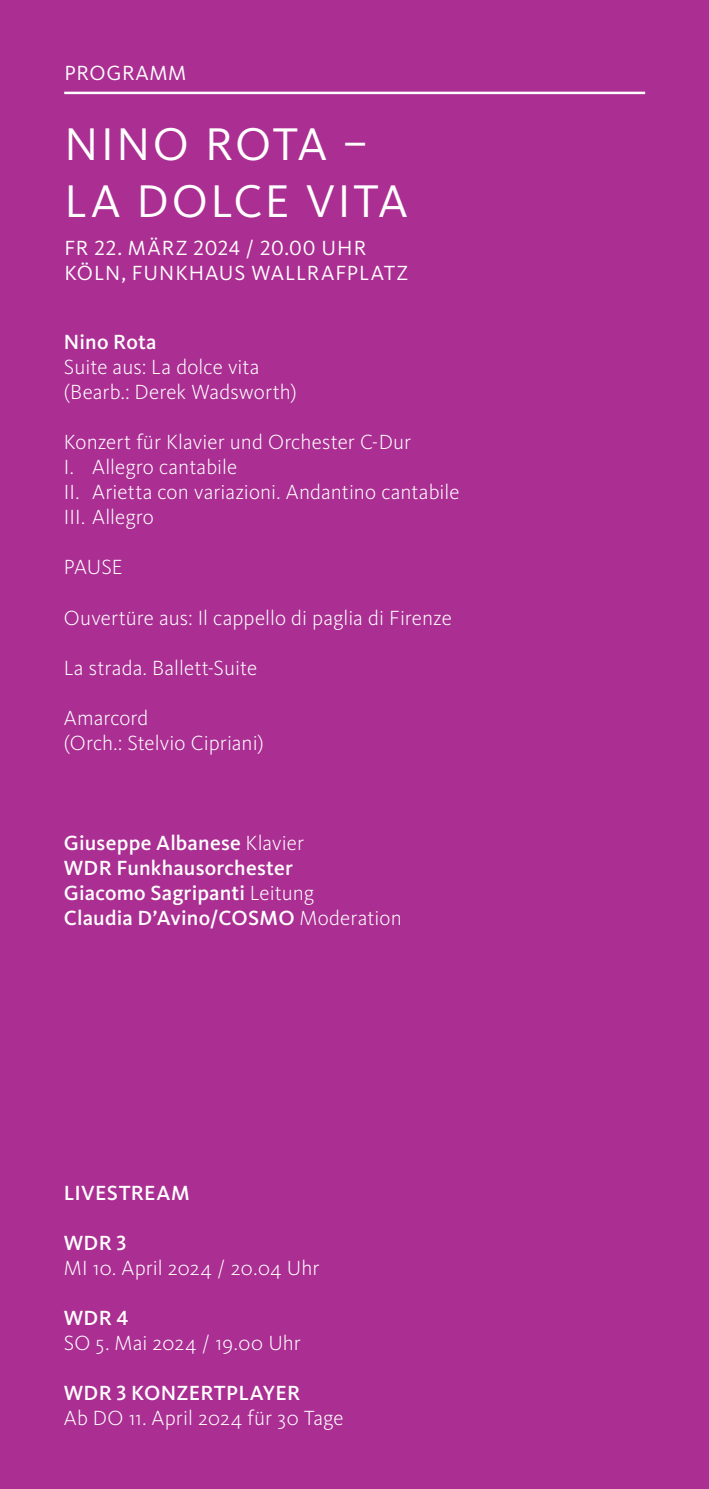
<style>
.page{position:relative;width:709px;height:1489px;background:#fff}
.page>*{position:absolute;margin:0;border:0;box-sizing:border-box;transform-origin:0 0}
.t1{font:47.5px/57px "WDR Sans";letter-spacing:.05em;color:#fff}
.t2{font:300 21.25px/25px "WDR Sans";letter-spacing:.005em;color:#fff}
.t3{font:500 21.25px/25px "WDR Sans";letter-spacing:.01em;color:#fff}
.t4{font:21.25px/25.5px "WDR Sans";letter-spacing:.035em;color:#fff}
.s1{font-weight:300}
</style>
<div class="page">
<div style="left:0;top:0;width:709px;height:1488px;background:#ab2e92"></div>
<hr style="left:64px;top:92px;width:581px;height:2px;background:#fff">
<p class="t4" style="left:64px;top:60px;width:123px">PROGRAMM</p>
<h1 class="t1" style="left:64px;top:115px;width:345px">NINO ROTA –<br>LA DOLCE VITA</h1>
<p class="t4" style="left:64px;top:234px;width:346px">FR 22. MÄRZ 2024 / 20.00 UHR<br>KÖLN, FUNKHAUS WALLRAFPLATZ</p>
<p class="t3" style="left:64px;top:330px;width:94px">Nino Rota</p>
<p class="t2" style="left:64px;top:355px;width:234px">Suite aus: La dolce vita (Bearb.: Derek Wadsworth)</p>
<p class="t2" style="left:64px;top:430px;width:397px">Konzert für Klavier und Orchester C-Dur<br>I. Allegro cantabile<br>II. Arietta con variazioni. Andantino cantabile<br>III. Allegro</p>
<p class="t2" style="left:64px;top:555px;width:61px">PAUSE</p>
<p class="t2" style="left:64px;top:605px;width:389px">Ouvertüre aus: Il cappello di paglia di Firenze</p>
<p class="t2" style="left:64px;top:655px;width:195px">La strada. Ballett-Suite</p>
<p class="t2" style="left:64px;top:705px;width:202px">Amarcord<br>(Orch.: Stelvio Cipriani)</p>
<p class="t3" style="left:64px;top:829px;width:339px">Giuseppe Albanese <span class="s1">Klavier<br></span>WDR Funkhausorchester<br>Giacomo Sagripanti <span class="s1">Leitung<br></span>Claudia D’Avino/COSMO <span class="s1">Moderation</span></p>
<p class="t3" style="left:64px;top:1180px;width:127px">LIVESTREAM</p>
<p class="t3" style="left:64px;top:1230px;width:64px">WDR 3</p>
<p class="t2" style="left:64px;top:1255px;width:257px">MI 10. April 2024 / 20.04 Uhr</p>
<p class="t3" style="left:64px;top:1305px;width:66px">WDR 4</p>
<p class="t2" style="left:64px;top:1330px;width:239px">SO 5. Mai 2024 / 19.00 Uhr</p>
<p class="t3" style="left:64px;top:1380px;width:238px">WDR 3 KONZERTPLAYER</p>
<p class="t2" style="left:64px;top:1405px;width:281px">Ab DO 11. April 2024 für 30 Tage</p>
</div>
